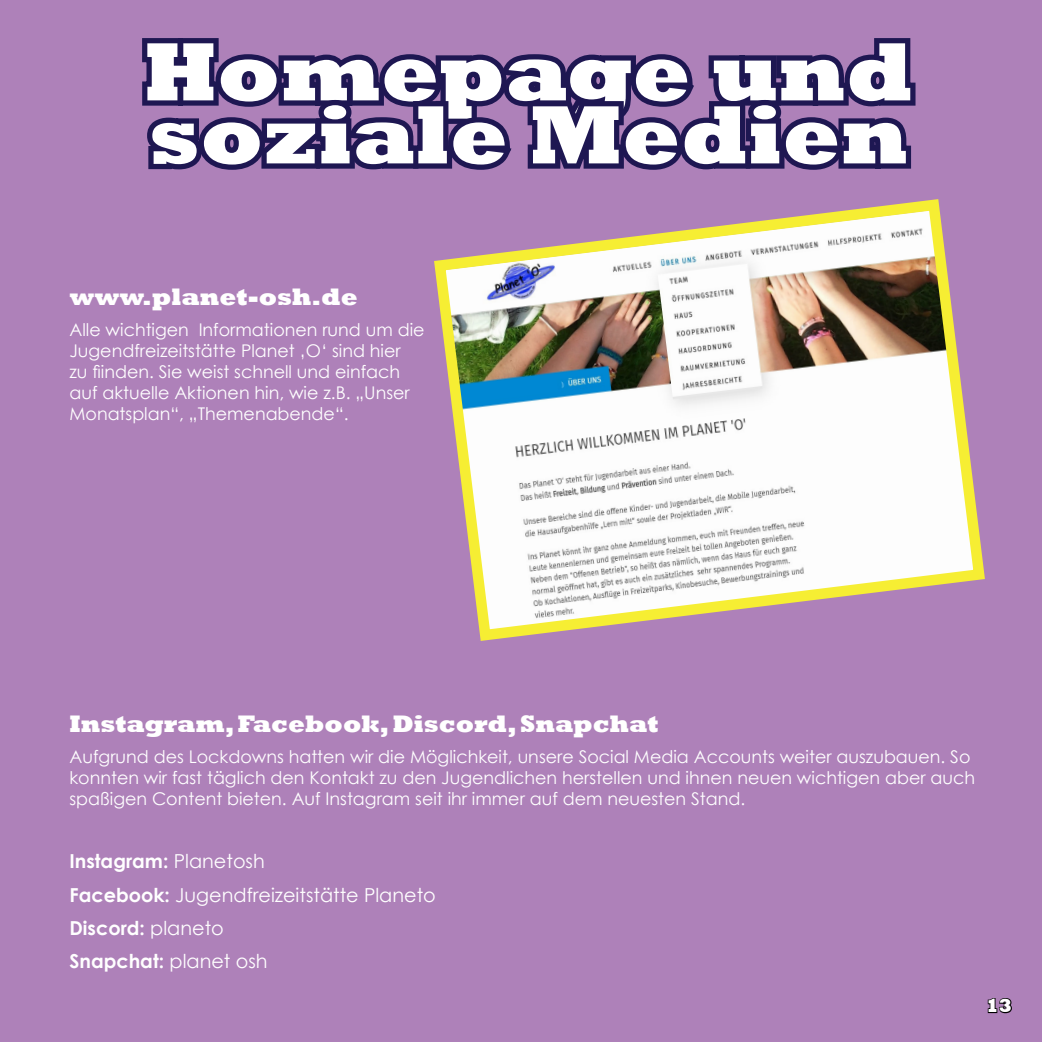
<style>
.page{position:relative;width:1042px;height:1042px;background:#ae81b9}
.page>*{position:absolute;margin:0;border:0;box-sizing:border-box;transform-origin:0 0}
.t1{font:800 84px "Rockwell";color:#fff}
.t2{font:800 24.5px "Rockwell";color:#fff}
.t3{font:700 19.25px "Century Gothic";color:#fff}
.t4{font:19.25px "Century Gothic";color:#fff}
.t5{font:800 19.25px "Rockwell";color:#fff}
.t6{font:17.5px/21px "Century Gothic";color:#fff}
.s1{font-weight:400}
.s2{font-weight:700}
</style>
<div class="page">
<svg style="left:142px;top:38px;width:774px;height:132px"></svg>
<svg style="left:434px;top:199px;width:551px;height:442px"></svg>
<svg style="left:987px;top:998px;width:25px;height:16px"></svg>
<p class="t1" style="left:144px;top:24px;width:771px">Homepage und</p>
<p class="t1" style="left:149px;top:87px;width:761px">soziale Medien</p>
<p class="t2" style="left:69px;top:282px;width:290px">www.planet-osh.de</p>
<p class="t6" style="left:69px;top:319px;width:357px">Alle wichtigen Informationen rund um die Jugendfreizeitstätte Planet ‚O‘ sind hier<br>zu fiinden. Sie weist schnell und einfach auf aktuelle Aktionen hin, wie z.B. „Unser Monatsplan“, „Themenabende“.</p>
<p class="t2" style="left:69px;top:709px;width:591px">Instagram, Facebook, Discord, Snapchat</p>
<p class="t6" style="left:69px;top:745px;width:907px">Aufgrund des Lockdowns hatten wir die Möglichkeit, unsere Social Media Accounts weiter auszubauen. So konnten wir fast täglich den Kontakt zu den Jugendlichen herstellen und ihnen neuen wichtigen aber auch spaßigen Content bieten. Auf Instagram seit ihr immer auf dem neuesten Stand.</p>
<p class="t3" style="left:69px;top:847px;width:197px">Instagram: <span class="s1">Planetosh</span></p>
<p class="t4" style="left:69px;top:881px;width:368px"><span class="s2">Facebook:</span> Jugendfreizeitstätte Planeto</p>
<p class="t3" style="left:69px;top:913px;width:156px">Discord: <span class="s1">planeto</span></p>
<p class="t3" style="left:69px;top:946px;width:200px">Snapchat: <span class="s1">planet osh</span></p>
<p class="t5" style="left:985px;top:994px;width:28px">13</p>
</div>
